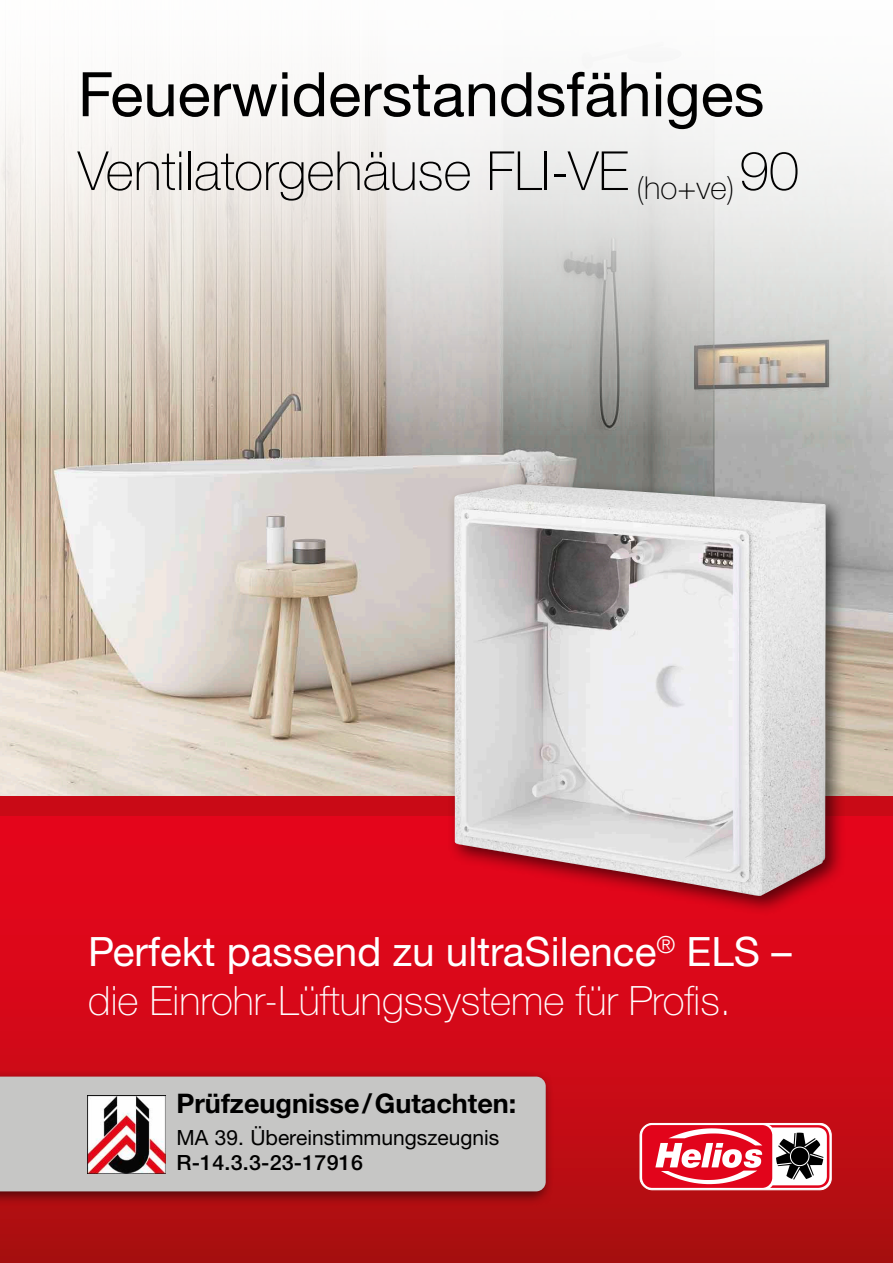
<style>
.page{position:relative;width:893px;height:1263px;background:#fff}
.page>*{position:absolute;margin:0;border:0;box-sizing:border-box;transform-origin:0 0}
.t1{font:61.5px "Helvetica Neue LTW1 G";color:#000}
.t2{font:100 54px "Helvetica Neue LTW1 G";color:#000}
.t3{font:100 40.5px/48.6px "Helvetica Neue LTW1 G";color:#fff}
.t4{font:700 27px "Helvetica Neue LTW1 G";color:#000}
.t5{font:21px "Helvetica Neue LTW1 G";color:#000}
.t6{font:500 21px "Helvetica Neue LTW1 G";letter-spacing:.01em;color:#000}
.s1{font-weight:400}
</style>
<div class="page">
<img style="left:0;top:436px;width:893px;height:360px">
<div style="left:0;top:806px;width:893px;height:457px;background:linear-gradient(to bottom,#ee041d,#ae1011)"></div>
<div style="left:0;top:796px;width:893px;height:19px;background:#c90a16"></div>
<svg style="left:640px;top:1123px;width:191px;height:67px"></svg>
<div style="left:447px;top:476px;width:399px;height:440px;background:#000;opacity:.6"></div>
<img style="left:454px;top:484px;width:372px;height:412px">
<svg style="left:0;top:80px;width:893px;height:356px"></svg>
<div style="left:0;top:1070px;width:554px;height:136px;background:#000;opacity:.55"></div>
<div style="left:0;top:1076px;width:546px;height:115px;background:#c6c6c5"></div>
<img style="left:87px;top:1095px;width:78px;height:78px">
<h1 class="t1" style="left:78px;top:56px;width:688px">Feuerwiderstandsfähiges</h1>
<h2 class="t2" style="left:78px;top:139px;width:723px">Ventilatorgehäuse FLI-VE <sub>(ho+ve)</sub>90</h2>
<p class="t3" style="left:88px;top:928px;width:705px"><span class="s1">Perfekt passend zu ultraSilence</span><sup>®</sup> <span class="s1">ELS – </span>die Einrohr-Lüftungssysteme für Profis.</p>
<p class="t4" style="left:176px;top:1087px;width:341px">Prüfzeugnisse/Gutachten:</p>
<p class="t5" style="left:176px;top:1124px;width:324px">MA 39. Übereinstimmungszeugnis</p>
<p class="t6" style="left:176px;top:1150px;width:188px">R-14.3.3-23-17916</p>
</div>
